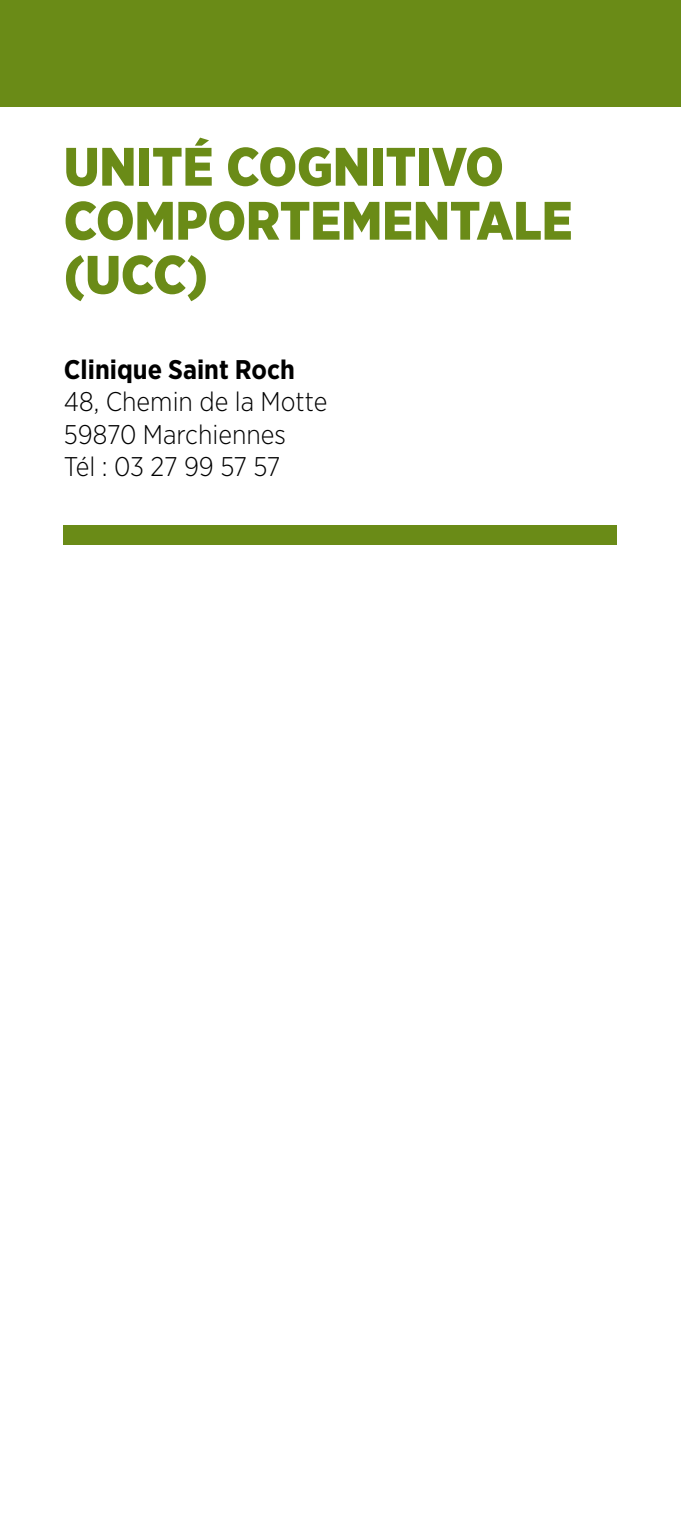
<style>
.page{position:relative;width:681px;height:1531px;background:#fff}
.page>*{position:absolute;margin:0;border:0;box-sizing:border-box;transform-origin:0 0}
.t1{font:900 54px/54px "Gotham Narrow";color:#6a8b17}
.t2{font:300 27px/32.4px "Gotham Narrow";color:#000}
.t3{font:700 27px "Gotham Narrow";color:#000}
</style>
<div class="page">
<div style="left:0;top:0;width:680px;height:106px;background:#6a8b17"></div>
<div style="left:64px;top:525px;width:553px;height:19px;background:#6a8b17"></div>
<h1 class="t1" style="left:64px;top:139px;width:510px">UNITÉ COGNITIVO<br>COMPORTEMENTALE (UCC)</h1>
<p class="t3" style="left:64px;top:352px;width:233px">Clinique Saint Roch</p>
<p class="t2" style="left:64px;top:385px;width:265px">48, Chemin de la Motte<br>59870 Marchiennes<br>Tél : 03 27 99 57 57</p>
</div>
